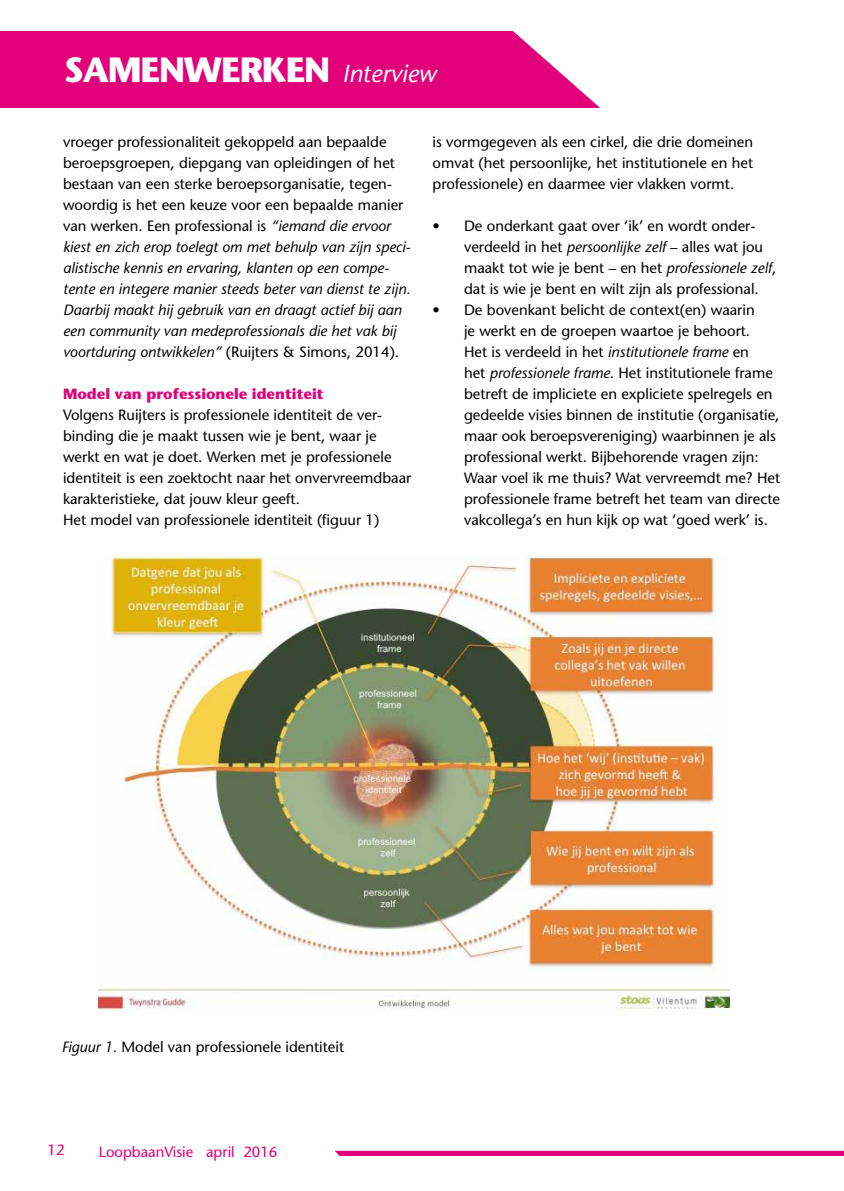
<style>
.page{position:relative;width:844px;height:1191px;background:#fff}
.page>*{position:absolute;margin:0;border:0;box-sizing:border-box;transform-origin:0 0}
.t1{font:700 35px "Stone Sans";letter-spacing:-.03em;color:#fff}
.t2{font:14.88px/21px "Stone Sans";color:#000}
.t3{font:italic 14.88px/21px "Stone Sans";color:#000}
.t4{font:700 14.88px "Stone Sans";color:#e2007a}
.t5{font:14.88px "Stone Sans";color:#e2007a}
.s1{font-weight:400;font-style:italic;font-size:24.5px}
.s2{font-style:normal}
.s3{font-style:italic}
</style>
<div class="page">
<svg style="left:335px;top:1150px;width:508px;height:6px;background:#e5248c"></svg>
<svg style="left:0;top:31px;width:600px;height:77px;background:#e41283"></svg>
<img style="left:99px;top:556px;width:630px;height:456px">
<h1 class="t1" style="left:64px;top:48px;width:373px">SAMENWERKEN <span class="s1">Interview</span></h1>
<p class="t3" style="left:63px;top:131px;width:349px"><span class="s2">vroeger professionaliteit gekoppeld aan bepaalde beroepsgroepen, diepgang van opleidingen of het bestaan van een sterke beroepsorganisatie, tegen&shy;woordig is het een keuze voor een bepaalde manier van werken. Een professional is</span> “iemand die ervoor kiest en zich erop toelegt om met behulp van zijn speci&shy;alistische kennis en ervaring, klanten op een compe&shy;tente en integere manier steeds beter van dienst te zijn.<br>Daarbij maakt hij gebruik van en draagt actief bij aan een community van medeprofessionals die het vak bij voortduring ontwikkelen” <span class="s2">(Ruijters &amp; Simons, 2014).</span></p>
<p class="t4" style="left:63px;top:384px;width:262px">Model van professionele identiteit</p>
<p class="t2" style="left:63px;top:404px;width:350px">Volgens Ruijters is professionele identiteit de ver&shy;binding die je maakt tussen wie je bent, waar je werkt en wat je doet. Werken met je professionele identiteit is een zoektocht naar het onvervreemdbaar karakteristieke, dat jouw kleur geeft.<br>Het model van professionele identiteit (figuur 1)</p>
<p class="t2" style="left:432px;top:131px;width:322px;text-align:justify">is vormgegeven als een cirkel, die drie domeinen omvat (het persoonlijke, het institutionele en het professionele) en daarmee vier vlakken vormt.</p>
<p class="t2" style="left:464px;top:215px;width:314px;text-indent:-32px">• De onderkant gaat over ‘ik’ en wordt onder&shy;verdeeld in het <span class="s3">persoonlijke zelf</span> – alles wat jou maakt tot wie je bent – en het <span class="s3">professionele zelf</span>, dat is wie je bent en wilt zijn als professional.</p>
<p class="t2" style="left:464px;top:299px;width:317px;text-indent:-32px">• De bovenkant belicht de context(en) waarin<br>je werkt en de groepen waartoe je behoort.<br>Het is verdeeld in het <span class="s3">institutionele frame</span> en<br>het <span class="s3">professionele frame</span>. Het institutionele frame betreft de impliciete en expliciete spelregels en gedeelde visies binnen de institutie (organisatie, maar ook beroepsvereniging) waarbinnen je als professional werkt. Bijbehorende vragen zijn:<br>Waar voel ik me thuis? Wat vervreemdt me? Het professionele frame betreft het team van directe vakcollega’s en hun kijk op wat ‘goed werk’ is.</p>
<p class="t2" style="left:62px;top:1036px;width:284px"><span class="s3">Figuur 1.</span> Model van professionele identiteit</p>
<p class="t5" style="left:47px;top:1141px;width:19px">12</p>
<p class="t5" style="left:99px;top:1142px;width:180px">LoopbaanVisie april 2016</p>
</div>
